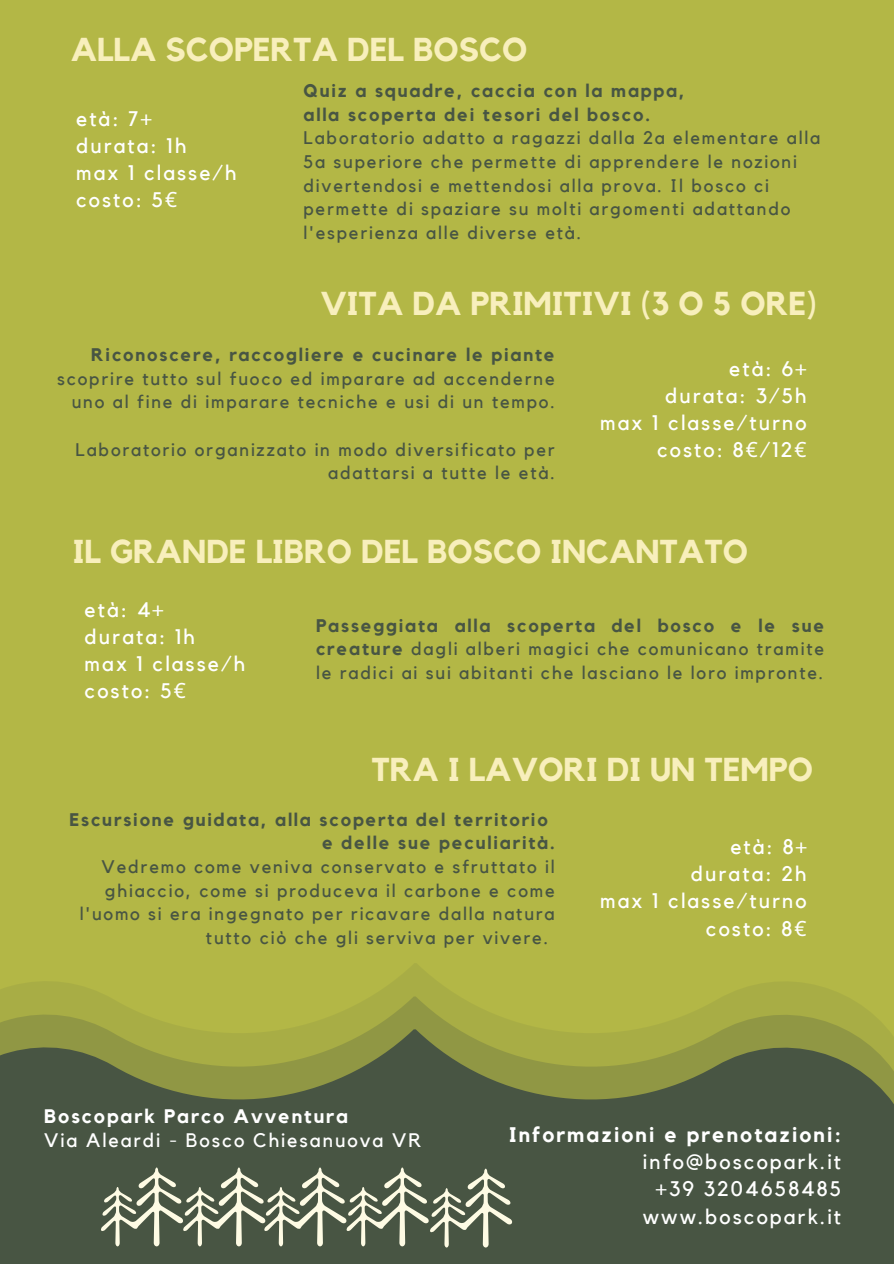
<style>
.page{position:relative;width:894px;height:1264px;background:#fff}
.page>*{position:absolute;margin:0;border:0;box-sizing:border-box;transform-origin:0 0}
.t1{font:700 33px "Kollektif";color:#f8efbc}
.t2{font:21px "Kollektif";letter-spacing:.1em;color:#fff}
.t3{font:700 21px "Kollektif";letter-spacing:.1em;color:#fff}
.t4{font:19.5px "Kollektif";letter-spacing:.1em;color:#fff}
.t5{font:700 19.5px "Kollektif";letter-spacing:.1em;color:#fff}
.t6{font:18.15px/23.7px "Kollektif";letter-spacing:.1em;color:#485543;text-align:right}
.t7{font:700 18.15px "Kollektif";letter-spacing:.1em;color:#485543}
.s1{font-family:"Noto Sans"}
.s2{font-weight:700}
</style>
<div class="page">
<div style="left:0;top:0;width:893px;height:1263px;background:#b3b746"></div>
<svg style="left:0;top:964px;width:843px;height:32px"></svg>
<svg style="left:0;top:996px;width:886px;height:32px"></svg>
<svg style="left:0;top:1028px;width:893px;height:235px;background:#5a6643"></svg>
<svg style="left:101px;top:1167px;width:411px;height:80px;background:#727b68"></svg>
<p class="t1" style="left:71px;top:34px;width:458px">ALLA SCOPERTA DEL BOSCO</p>
<p class="t7" style="left:303px;top:82px;width:382px">Quiz a squadre, caccia con la mappa,</p>
<p class="t7" style="left:303px;top:106px;width:348px">alla scoperta dei tesori del bosco.</p>
<p class="t6" style="left:303px;top:127px;width:518px;text-align:left">Laboratorio adatto a ragazzi dalla 2a elementare alla 5a superiore che permette di apprendere le nozioni divertendosi e mettendosi alla prova. Il bosco ci permette di spaziare su molti argomenti adattando l'esperienza alle diverse età.</p>
<p class="t2" style="left:76px;top:109px;width:77px">età: 7+</p>
<p class="t2" style="left:76px;top:136px;width:112px">durata: 1h</p>
<p class="t2" style="left:76px;top:163px;width:162px">max 1 classe/h</p>
<p class="t2" style="left:76px;top:190px;width:103px">costo: 5<span class="s1">€</span></p>
<p class="t1" style="left:320px;top:288px;width:498px">VITA DA PRIMITIVI (3 O 5 ORE)</p>
<p class="t7" style="left:91px;top:346px;width:464px">Riconoscere, raccogliere e cucinare le piante</p>
<p class="t6" style="left:57px;top:367px;width:499px">scoprire tutto sul fuoco ed imparare ad accenderne uno al fine di imparare tecniche e usi di un tempo.</p>
<p class="t6" style="left:75px;top:438px;width:480px">Laboratorio organizzato in modo diversificato per adattarsi a tutte le età.</p>
<p class="t2" style="left:729px;top:359px;width:79px">età: 6+</p>
<p class="t2" style="left:665px;top:386px;width:143px">durata: 3/5h</p>
<p class="t2" style="left:600px;top:413px;width:208px">max 1 classe/turno</p>
<p class="t2" style="left:657px;top:440px;width:151px">costo: 8<span class="s1">€</span>/12<span class="s1">€</span></p>
<p class="t1" style="left:73px;top:536px;width:676px">IL GRANDE LIBRO DEL BOSCO INCANTATO</p>
<p class="t2" style="left:85px;top:600px;width:80px">età: 4+</p>
<p class="t2" style="left:85px;top:627px;width:112px">durata: 1h</p>
<p class="t2" style="left:85px;top:654px;width:162px">max 1 classe/h</p>
<p class="t2" style="left:85px;top:681px;width:103px">costo: 5<span class="s1">€</span></p>
<p class="t6" style="left:316px;top:614px;width:509px;text-align:justify"><span class="s2">Passeggiata alla scoperta del bosco e le sue creature</span> dagli alberi magici che comunicano tramite le radici ai sui abitanti che lasciano le loro impronte.</p>
<p class="t1" style="left:371px;top:754px;width:443px">TRA I LAVORI DI UN TEMPO</p>
<p class="t7" style="left:70px;top:811px;width:479px">Escursione guidata, alla scoperta del territorio</p>
<p class="t7" style="left:322px;top:834px;width:234px">e delle sue peculiarità.</p>
<p class="t6" style="left:102px;top:855px;width:454px">Vedremo come veniva conservato e sfruttato il</p>
<p class="t6" style="left:105px;top:879px;width:451px">ghiaccio, come si produceva il carbone e come</p>
<p class="t6" style="left:80px;top:902px;width:476px">l'uomo si era ingegnato per ricavare dalla natura</p>
<p class="t6" style="left:206px;top:926px;width:343px">tutto ciò che gli serviva per vivere.</p>
<p class="t2" style="left:730px;top:837px;width:78px">età: 8+</p>
<p class="t2" style="left:690px;top:864px;width:117px">durata: 2h</p>
<p class="t2" style="left:600px;top:891px;width:208px">max 1 classe/turno</p>
<p class="t2" style="left:705px;top:918px;width:102px">costo: 8<span class="s1">€</span></p>
<p class="t5" style="left:44px;top:1106px;width:305px">Boscopark Parco Avventura</p>
<p class="t4" style="left:44px;top:1131px;width:378px">Via Aleardi - Bosco Chiesanuova VR</p>
<p class="t3" style="left:509px;top:1125px;width:333px">Informazioni e prenotazioni:</p>
<p class="t2" style="left:642px;top:1152px;width:200px">info@boscopark.it</p>
<p class="t2" style="left:655px;top:1179px;width:186px">+39 3204658485</p>
<p class="t2" style="left:642px;top:1206px;width:200px">www.boscopark.it</p>
</div>
